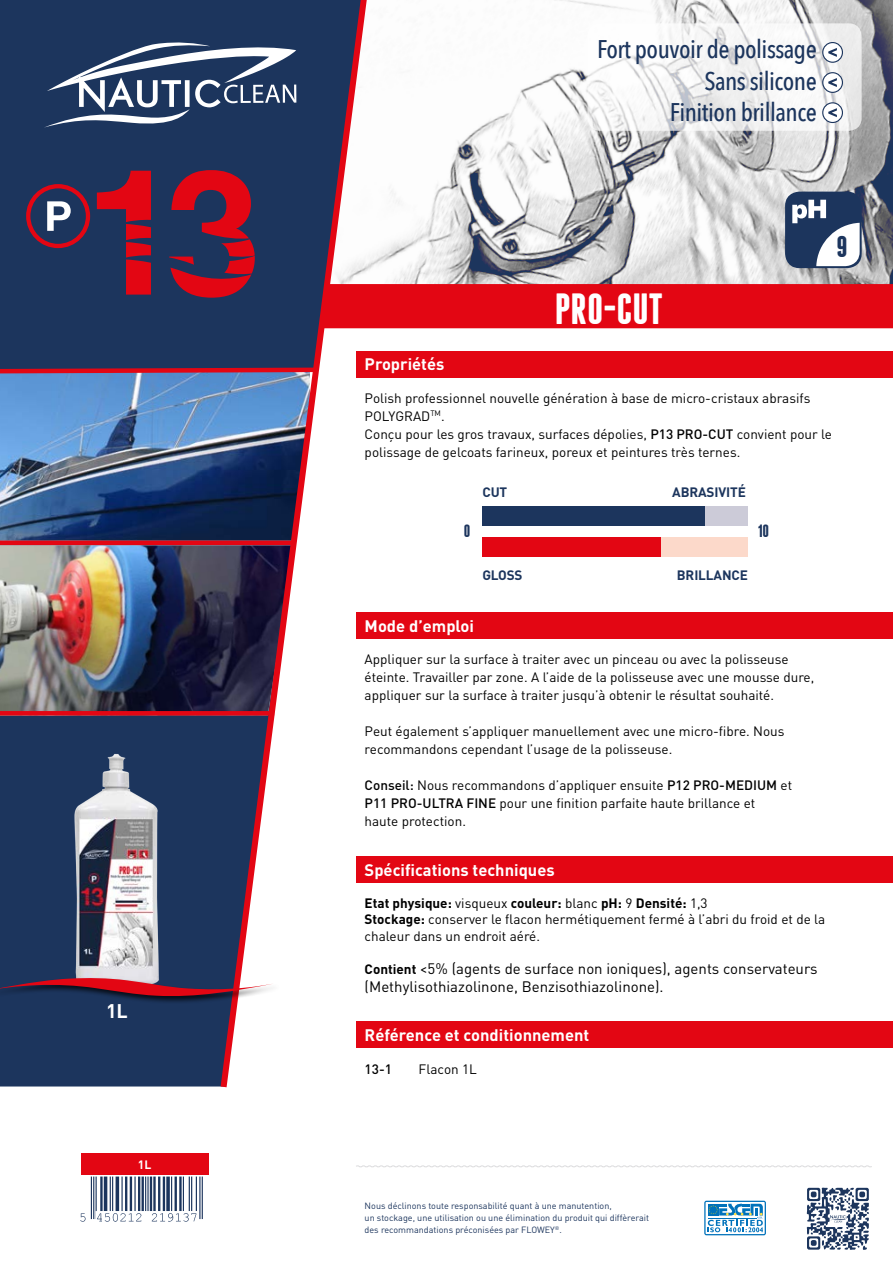
<style>
.page{position:relative;width:893px;height:1263px;background:#fff}
.page>*{position:absolute;margin:0;border:0;box-sizing:border-box;transform-origin:0 0}
.t1{font:700 43.5px "Franchise";letter-spacing:.01em;color:#fff}
.t2{font:700 30px "Franchise";color:#1c355d}
.t3{font:500 25.5px/31.5px "Avenir Next Condensed";letter-spacing:-.02em;color:#1c355d;text-align:right}
.t4{font:700 19.5px "DIN Pro";color:#fff}
.t5{font:700 17.85px "Franchise";color:#1c355d}
.t6{font:700 16.5px "DIN Pro";color:#fff}
.t7{font:15px/18px "DIN Pro";color:#000}
.t8{font:13.5px/18px "DIN Pro";color:#000}
.t9{font:700 13.5px "DIN Pro";letter-spacing:-.01em;color:#1c355d}
.t10{font:500 13.5px "DIN Pro";color:#000}
.t11{font:700 12px "DIN Pro";color:#fff}
.t12{font:9px/12px "DIN Pro";color:#1c355d}
.s1{font-weight:500}
.s2{font-weight:700}
.s3{font-weight:700;font-size:13.5px}
</style>
<div class="page">
<img style="left:450px;top:0;width:443px;height:170px">
<div style="left:0;top:0;width:217px;height:1086px;background:#1c355d"></div>
<svg style="left:587px;top:23px;width:275px;height:108px"></svg>
<div style="left:823px;top:43px;width:19px;height:19px;background:#fff;border-radius:50%"></div>
<div style="left:822px;top:42px;width:21px;height:21px;border:1px solid #1c355d;border-radius:50%"></div>
<svg style="left:828px;top:48px;width:9px;height:9px"></svg>
<div style="left:823px;top:73px;width:19px;height:19px;background:#fff;border-radius:50%"></div>
<div style="left:822px;top:72px;width:21px;height:21px;border:1px solid #1c355d;border-radius:50%"></div>
<svg style="left:828px;top:78px;width:9px;height:9px"></svg>
<div style="left:823px;top:103px;width:19px;height:19px;background:#fff;border-radius:50%"></div>
<div style="left:822px;top:102px;width:21px;height:21px;border:1px solid #1c355d;border-radius:50%"></div>
<svg style="left:828px;top:108px;width:9px;height:9px"></svg>
<img style="left:16px;top:747px;width:201px;height:229px">
<svg style="left:97px;top:171px;width:54px;height:124px"></svg>
<div style="left:356px;top:612px;width:537px;height:27px;background:#e30613"></div>
<div style="left:356px;top:351px;width:537px;height:26px;background:#e30613"></div>
<div style="left:356px;top:1021px;width:537px;height:27px;background:#e30613"></div>
<div style="left:356px;top:856px;width:537px;height:26px;background:#e30613"></div>
<svg style="left:80px;top:1178px;width:123px;height:44px"></svg>
<div style="left:75px;top:1175px;width:140px;height:50px;border:2px solid #fff"></div>
<div style="left:81px;top:1153px;width:127px;height:22px;background:#e30613"></div>
<div style="left:482px;top:506px;width:266px;height:19px;background:#cccbd8"></div>
<div style="left:482px;top:538px;width:266px;height:19px;background:#fcd9ca"></div>
<div style="left:482px;top:538px;width:178px;height:19px;background:#e30613"></div>
<div style="left:482px;top:506px;width:222px;height:19px;background:#1c355d"></div>
<svg style="left:169px;top:170px;width:724px;height:158px"></svg>
<svg style="left:806px;top:1187px;width:63px;height:63px"></svg>
<svg style="left:356px;top:1165px;width:516px;height:3px"></svg>
<svg style="left:704px;top:1201px;width:62px;height:34px"></svg>
<img style="left:0;top:376px;width:217px;height:165px">
<img style="left:0;top:545px;width:217px;height:166px">
<svg style="left:0;top:365px;width:217px;height:11px"></svg>
<hr style="left:0;top:541px;width:294px;height:4px;background:#e30613">
<hr style="left:0;top:711px;width:274px;height:4px;background:#e30613">
<div style="left:26px;top:184px;width:64px;height:64px;border:4px solid #e30613;border-radius:50%"></div>
<svg style="left:217px;top:0;width:158px;height:1088px"></svg>
<div style="left:0;top:976px;width:280px;height:27px;background:#000;opacity:.75"></div>
<svg style="left:0;top:977px;width:274px;height:21px"></svg>
<svg style="left:44px;top:43px;width:252px;height:85px"></svg>
<svg style="left:47px;top:201px;width:24px;height:30px"></svg>
<h3 class="t4" style="left:106px;top:998px;width:23px">1L</h3>
<p class="t11" style="left:138px;top:1156px;width:15px">1L</p>
<h3 class="t3" style="left:597px;top:34px;width:221px">Fort pouvoir de polissage<br>Sans silicone<br>Finition brillance</h3>
<h1 class="t1" style="left:555px;top:288px;width:110px">PRO-CUT</h1>
<h2 class="t2" style="left:837px;top:232px;width:13px">9</h2>
<p class="t6" style="left:365px;top:353px;width:81px">Propriétés</p>
<p class="t8" style="left:365px;top:388px;width:469px">Polish professionnel nouvelle génération à base de micro-cristaux abrasifs POLYGRAD<sup>TM</sup>.<br>Conçu pour les gros travaux, surfaces dépolies, <span class="s1">P13 PRO-CUT</span> convient pour le polissage de gelcoats farineux, poreux et peintures très ternes.</p>
<p class="t9" style="left:482px;top:483px;width:26px">CUT</p>
<p class="t9" style="left:672px;top:483px;width:75px">ABRASIVITÉ</p>
<h3 class="t5" style="left:464px;top:522px;width:8px">0</h3>
<h3 class="t5" style="left:758px;top:522px;width:13px">10</h3>
<p class="t9" style="left:482px;top:566px;width:42px">GLOSS</p>
<p class="t6" style="left:365px;top:615px;width:111px">Mode d’emploi</p>
<p class="t9" style="left:677px;top:566px;width:73px">BRILLANCE</p>
<p class="t8" style="left:365px;top:650px;width:451px">Appliquer sur la surface à traiter avec un pinceau ou avec la polisseuse éteinte. Travailler par zone. A l’aide de la polisseuse avec une mousse dure, appliquer sur la surface à traiter jusqu’à obtenir le résultat souhaité.</p>
<p class="t8" style="left:365px;top:722px;width:421px">Peut également s’appliquer manuellement avec une micro-fibre. Nous recommandons cependant l’usage de la polisseuse.</p>
<p class="t8" style="left:365px;top:776px;width:429px"><span class="s1">Conseil:</span> Nous recommandons d’appliquer ensuite <span class="s1">P12 PRO-MEDIUM</span> et<br><span class="s1">P11 PRO-ULTRA FINE</span> pour une finition parfaite haute brillance et haute protection.</p>
<p class="t6" style="left:365px;top:858px;width:192px">Spécifications techniques</p>
<p class="t8" style="left:365px;top:894px;width:462px;line-height:16.5px"><span class="s2">Etat physique:</span> visqueux <span class="s2">couleur:</span> blanc <span class="s2">pH:</span> 9 <span class="s2">Densité:</span> 1,3<br><span class="s2">Stockage:</span> conserver le flacon hermétiquement fermé à l’abri du froid et de la chaleur dans un endroit aéré.</p>
<p class="t7" style="left:365px;top:959px;width:454px"><span class="s3">Contient</span> &lt;5% (agents de surface non ioniques), agents conservateurs (Methylisothiazolinone, Benzisothiazolinone).</p>
<p class="t6" style="left:365px;top:1024px;width:226px">Référence et conditionnement</p>
<p class="t10" style="left:365px;top:1059px;width:29px">13-1</p>
<p class="t8" style="left:419px;top:1059px;width:60px">Flacon 1L</p>
<p class="t12" style="left:365px;top:1200px;width:286px">Nous déclinons toute responsabilité quant à une manutention,<br>un stockage, une utilisation ou une élimination du produit qui diffèrerait des recommandations préconisées par FLOWEY<sup>®</sup>.</p>
</div>
